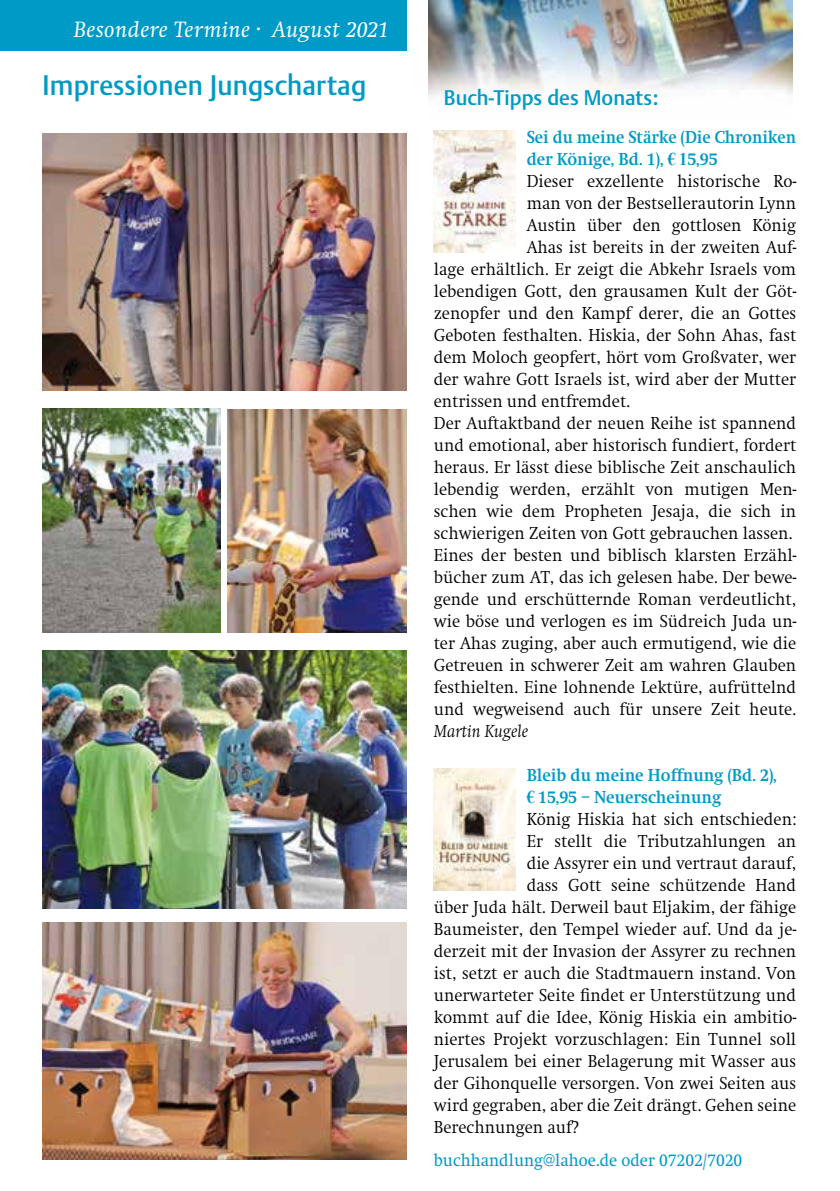
<style>
.page{position:relative;width:840px;height:1191px;background:#fff}
.page>*{position:absolute;margin:0;border:0;box-sizing:border-box;transform-origin:0 0}
.t1{font:500 28px "DTL Argo TOT";letter-spacing:.005em;color:#009ac6;scale:.94 1}
.t2{font:italic 23px "Swift EF";letter-spacing:.02em;color:#fff}
.t3{font:500 20.8px "DTL Argo TOT";color:#009ac6}
.t4{font:300 18px "Swift EF";color:#000;scale:.94 1}
.t5{font:700 18px "Swift EF";color:#009ac6;scale:.94 1}
.t6{font:18px "Swift EF";color:#009ac6;scale:.92 1}
.t7{font:700 18px "Swift EF";color:#009ac6;scale:.92 1}
.t8{font:italic 300 18px "Swift EF";color:#000;scale:.94 1}
.s1{font-family:"Times New Roman"}
</style>
<div class="page">
<div style="left:0;top:0;width:406px;height:51px;background:#009ac6"></div>
<img style="left:428px;top:0;width:363px;height:97px">
<img style="left:43px;top:133px;width:363px;height:257px">
<img style="left:43px;top:408px;width:178px;height:224px">
<img style="left:228px;top:409px;width:178px;height:224px">
<img style="left:43px;top:651px;width:363px;height:257px">
<img style="left:43px;top:922px;width:363px;height:237px">
<img style="left:433px;top:130px;width:82px;height:122px">
<img style="left:433px;top:768px;width:82px;height:122px">
<p class="t2" style="left:74px;top:17px;width:316px">Besondere Termine · August 2021</p>
<h1 class="t1" style="left:43px;top:69px;width:346px">Impressionen Jungschartag</h1>
<p class="t3" style="left:443px;top:85px;width:216px">Buch-Tipps des Monats:</p>
<p class="t7" style="left:526px;top:127px;width:294px">Sei du meine Stärke (Die Chroniken</p>
<p class="t5" style="left:526px;top:149px;width:204px">der Könige, Bd. 1), <span class="s1">€ 1</span>5,95</p>
<p class="t4" style="left:526px;top:171px;width:288px">Dieser exzellente historische Ro-</p>
<p class="t4" style="left:526px;top:193px;width:288px">man von der Bestsellerautorin Lynn</p>
<p class="t4" style="left:526px;top:215px;width:288px">Austin über den gottlosen König</p>
<p class="t4" style="left:526px;top:237px;width:288px">Ahas ist bereits in der zweiten Auf-</p>
<p class="t4" style="left:433px;top:259px;width:387px">lage erhältlich. Er zeigt die Abkehr Israels vom</p>
<p class="t4" style="left:433px;top:281px;width:387px">lebendigen Gott, den grausamen Kult der Göt-</p>
<p class="t4" style="left:433px;top:303px;width:387px">zenopfer und den Kampf derer, die an Gottes</p>
<p class="t4" style="left:433px;top:325px;width:387px">Geboten festhalten. Hiskia, der Sohn Ahas, fast</p>
<p class="t4" style="left:433px;top:347px;width:387px">dem Moloch geopfert, hört vom Großvater, wer</p>
<p class="t4" style="left:433px;top:369px;width:387px">der wahre Gott Israels ist, wird aber der Mutter</p>
<p class="t4" style="left:433px;top:391px;width:210px">entrissen und entfremdet.</p>
<p class="t4" style="left:433px;top:413px;width:387px">Der Auftaktband der neuen Reihe ist spannend</p>
<p class="t4" style="left:433px;top:435px;width:387px">und emotional, aber historisch fundiert, fordert</p>
<p class="t4" style="left:433px;top:457px;width:387px">heraus. Er lässt diese biblische Zeit anschaulich</p>
<p class="t4" style="left:433px;top:479px;width:387px">lebendig werden, erzählt von mutigen Men-</p>
<p class="t4" style="left:433px;top:501px;width:387px">schen wie dem Propheten Jesaja, die sich in</p>
<p class="t4" style="left:433px;top:523px;width:383px">schwierigen Zeiten von Gott gebrauchen lassen.</p>
<p class="t4" style="left:433px;top:545px;width:387px">Eines der besten und biblisch klarsten Erzähl-</p>
<p class="t4" style="left:433px;top:567px;width:387px">bücher zum AT, das ich gelesen habe. Der bewe-</p>
<p class="t4" style="left:433px;top:589px;width:387px">gende und erschütternde Roman verdeutlicht,</p>
<p class="t4" style="left:433px;top:611px;width:387px">wie böse und verlogen es im Südreich Juda un-</p>
<p class="t4" style="left:433px;top:633px;width:387px">ter Ahas zuging, aber auch ermutigend, wie die</p>
<p class="t4" style="left:433px;top:655px;width:387px">Getreuen in schwerer Zeit am wahren Glauben</p>
<p class="t4" style="left:433px;top:677px;width:387px">festhielten. Eine lohnende Lektüre, aufrüttelnd</p>
<p class="t4" style="left:433px;top:699px;width:387px">und wegweisend auch für unsere Zeit heute.</p>
<p class="t8" style="left:433px;top:721px;width:102px">Martin Kugele</p>
<p class="t5" style="left:526px;top:765px;width:267px">Bleib du meine Hoffnung (Bd. 2),</p>
<p class="t5" style="left:526px;top:787px;width:208px"><span class="s1">€</span> 15,95 – Neuerscheinung</p>
<p class="t4" style="left:526px;top:809px;width:288px">König Hiskia hat sich entschieden:</p>
<p class="t4" style="left:526px;top:831px;width:288px">Er stellt die Tributzahlungen an</p>
<p class="t4" style="left:526px;top:853px;width:288px">die Assyrer ein und vertraut darauf,</p>
<p class="t4" style="left:526px;top:875px;width:288px">dass Gott seine schützende Hand</p>
<p class="t4" style="left:433px;top:897px;width:387px">über Juda hält. Derweil baut Eljakim, der fähige</p>
<p class="t4" style="left:433px;top:919px;width:387px">Baumeister, den Tempel wieder auf. Und da je-</p>
<p class="t4" style="left:433px;top:941px;width:387px">derzeit mit der Invasion der Assyrer zu rechnen</p>
<p class="t4" style="left:433px;top:963px;width:387px">ist, setzt er auch die Stadtmauern instand. Von</p>
<p class="t4" style="left:433px;top:985px;width:387px">unerwarteter Seite findet er Unterstützung und</p>
<p class="t4" style="left:433px;top:1007px;width:387px">kommt auf die Idee, König Hiskia ein ambitio-</p>
<p class="t4" style="left:433px;top:1029px;width:387px">niertes Projekt vorzuschlagen: Ein Tunnel soll</p>
<p class="t4" style="left:433px;top:1051px;width:387px">Jerusalem bei einer Belagerung mit Wasser aus</p>
<p class="t4" style="left:433px;top:1073px;width:387px">der Gihonquelle versorgen. Von zwei Seiten aus</p>
<p class="t4" style="left:433px;top:1095px;width:387px">wird gegraben, aber die Zeit drängt. Gehen seine</p>
<p class="t4" style="left:433px;top:1117px;width:156px">Berechnungen auf?</p>
<p class="t6" style="left:433px;top:1150px;width:337px">buchhandlung@lahoe.de oder 07202/7020</p>
</div>
